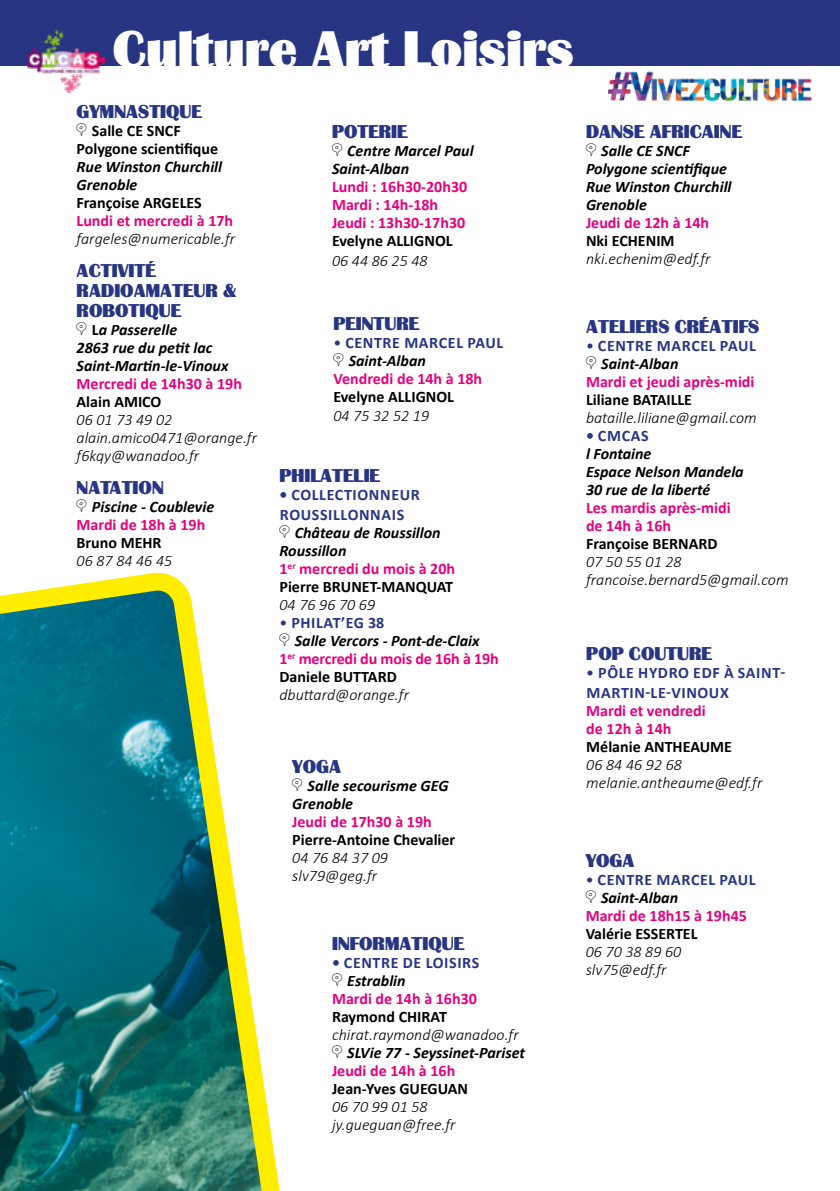
<style>
.page{position:relative;width:840px;height:1191px;background:#fff}
.page>*{position:absolute;margin:0;border:0;box-sizing:border-box;transform-origin:0 0}
.t1{font:49.6px "Bastion";color:#fff}
.t2{font:18px/20px "Bastion";color:#283583}
.t3{font:italic 700 16px/18px "Calibri";color:#000}
.t4{font:italic 300 16px/18px "Calibri";color:#000}
.t5{font:700 16px/18px "Calibri";color:#e6007d}
.t6{font:700 16px/18px "Calibri";color:#000}
.t7{font:700 16px/20px "Calibri";letter-spacing:.04em;color:#283583}
.s1{font-style:normal}
.s2{font-weight:400}
.s3{color:#000}
.s4{font-style:italic;color:#000}
.s5{font-style:normal;color:#e6007d}
</style>
<div class="page">
<svg style="left:0;top:572px;width:280px;height:619px"></svg>
<div style="left:0;top:0;width:839px;height:65px;background:#283583"></div>
<img style="left:608px;top:71px;width:203px;height:31px">
<img style="left:28px;top:30px;width:76px;height:63px">
<h1 class="t1" style="left:113px;top:20px;width:462px">Culture Art Loisirs</h1>
<p class="t2" style="left:77px;top:101px;width:127px">GYMNASTIQUE</p>
<p class="t6" style="left:77px;top:121px;width:143px">● Salle CE SNCF<br>Polygone scientifique</p>
<p class="t3" style="left:77px;top:157px;width:147px">Rue Winston Churchill<br>Grenoble</p>
<p class="t6" style="left:77px;top:193px;width:126px">Françoise ARGELES</p>
<p class="t5" style="left:77px;top:211px;width:158px">Lundi et mercredi à 17h</p>
<p class="t4" style="left:77px;top:229px;width:160px">fargeles@numericable.fr</p>
<p class="t2" style="left:332px;top:121px;width:77px">POTERIE</p>
<p class="t3" style="left:332px;top:141px;width:143px">● Centre Marcel Paul<br>Saint-Alban</p>
<p class="t5" style="left:332px;top:177px;width:137px">Lundi : 16h30-20h30<br>Mardi : 14h-18h<br>Jeudi : 13h30-17h30</p>
<p class="t6" style="left:332px;top:231px;width:122px">Evelyne ALLIGNOL</p>
<p class="t4" style="left:332px;top:252px;width:97px">06 44 86 25 48</p>
<p class="t2" style="left:77px;top:260px;width:161px">ACTIVITÉ<br>RADIOAMATEUR &amp;<br>ROBOTIQUE</p>
<p class="t3" style="left:77px;top:320px;width:153px">● <span class="s1">L</span>a Passerelle<br>2863 rue du petit lac<br>Saint-Martin-le-Vinoux</p>
<p class="t5" style="left:77px;top:374px;width:167px">Mercredi de 14h30 à 19h</p>
<p class="t6" style="left:77px;top:392px;width:86px">Alain AMICO</p>
<p class="t4" style="left:77px;top:410px;width:182px">06 01 73 49 02 alain.amico0471@orange.fr f6kqy@wanadoo.fr</p>
<p class="t2" style="left:333px;top:314px;width:87px">PEINTURE</p>
<p class="t7" style="left:333px;top:333px;width:171px"><span class="s2">•</span> CENTRE MARCEL PAUL</p>
<p class="t5" style="left:333px;top:352px;width:150px"><span class="s3">●</span> <span class="s4">Saint-Alban<br></span>Vendredi de 14h à 18h</p>
<p class="t6" style="left:333px;top:388px;width:122px">Evelyne ALLIGNOL</p>
<p class="t4" style="left:333px;top:406px;width:97px">04 75 32 52 19</p>
<p class="t2" style="left:77px;top:477px;width:88px">NATATION</p>
<p class="t3" style="left:77px;top:496px;width:139px">● Piscine - Coublevie<br><span class="s5">Mardi de 18h à 19h</span></p>
<p class="t6" style="left:77px;top:533px;width:86px">Bruno MEHR</p>
<p class="t4" style="left:77px;top:551px;width:97px">06 87 84 46 45</p>
<p class="t2" style="left:279px;top:465px;width:102px">PHILATELIE</p>
<p class="t7" style="left:279px;top:484px;width:142px">• COLLECTIONNEUR<br>ROUSSILLONNAIS</p>
<p class="t3" style="left:279px;top:523px;width:177px">● Château de Roussillon<br>Roussillon<br><span class="s5">1</span><sup>er</sup> <span class="s5">mercredi du mois à 20h<br></span><span class="s1">Pierre BRUNET-MANQUAT</span></p>
<p class="t4" style="left:279px;top:596px;width:97px">04 76 96 70 69</p>
<p class="t7" style="left:279px;top:612px;width:106px"><span class="s2">•</span> PHILAT’EG 38</p>
<p class="t3" style="left:279px;top:631px;width:221px">● Salle Vercors - Pont-de-Claix<br><span class="s5">1</span><sup>er</sup> <span class="s5">mercredi du mois de 16h à 19h<br></span><span class="s1">Daniele BUTTARD</span></p>
<p class="t4" style="left:279px;top:686px;width:131px">dbuttard@orange.fr</p>
<p class="t2" style="left:292px;top:756px;width:50px">YOGA</p>
<p class="t3" style="left:292px;top:776px;width:158px">● Salle secourisme GEG<br>Grenoble</p>
<p class="t5" style="left:292px;top:812px;width:141px">Jeudi de 17h30 à 19h</p>
<p class="t6" style="left:292px;top:830px;width:164px">Pierre-Antoine Chevalier</p>
<p class="t4" style="left:292px;top:848px;width:97px">04 76 84 37 09 slv79@geg.fr</p>
<p class="t2" style="left:332px;top:933px;width:134px">INFORMATIQUE</p>
<p class="t7" style="left:332px;top:952px;width:149px">• CENTRE DE LOISIRS</p>
<p class="t5" style="left:332px;top:971px;width:146px"><span class="s3">●</span> <span class="s4">Estrablin<br></span>Mardi de 14h à 16h30</p>
<p class="t6" style="left:332px;top:1007px;width:116px">Raymond CHIRAT</p>
<p class="t4" style="left:332px;top:1025px;width:188px">chirat.raymond@wanadoo.fr</p>
<p class="t3" style="left:332px;top:1043px;width:194px">● SLVie 77 - Seyssinet-Pariset<br><span class="s5">Jeudi de 14h à 16h</span></p>
<p class="t6" style="left:332px;top:1079px;width:137px">Jean-Yves GUEGUAN</p>
<p class="t4" style="left:332px;top:1097px;width:125px">06 70 99 01 58 jy.gueguan@free.fr</p>
<p class="t2" style="left:585px;top:121px;width:157px">DANSE AFRICAINE</p>
<p class="t3" style="left:585px;top:141px;width:147px">● Salle CE SNCF<br>Polygone scientifique<br>Rue Winston Churchill<br>Grenoble</p>
<p class="t5" style="left:585px;top:213px;width:125px">Jeudi de 12h à 14h</p>
<p class="t6" style="left:585px;top:231px;width:90px">Nki ECHENIM</p>
<p class="t4" style="left:585px;top:249px;width:126px">nki.echenim@edf.fr</p>
<p class="t2" style="left:585px;top:316px;width:175px">ATELIERS CRÉATIFS</p>
<p class="t7" style="left:585px;top:335px;width:171px"><span class="s2">•</span> CENTRE MARCEL PAUL</p>
<p class="t5" style="left:585px;top:354px;width:170px"><span class="s3">●</span> <span class="s4">Saint-Alban<br></span>Mardi et jeudi après-midi</p>
<p class="t6" style="left:585px;top:390px;width:107px">Liliane BATAILLE</p>
<p class="t4" style="left:585px;top:408px;width:172px">bataille.liliane@gmail.com</p>
<p class="t7" style="left:585px;top:425px;width:64px">• CMCAS</p>
<p class="t3" style="left:585px;top:444px;width:159px">l Fontaine<br>Espace Nelson Mandela<br>30 rue de la liberté</p>
<p class="t5" style="left:585px;top:498px;width:146px">Les mardis après-midi de 14h à 16h</p>
<p class="t6" style="left:585px;top:534px;width:133px">Françoise BERNARD</p>
<p class="t4" style="left:585px;top:552px;width:204px">07 50 55 01 28 francoise.bernard5@gmail.com</p>
<p class="t2" style="left:586px;top:644px;width:127px">POP COUTURE</p>
<p class="t7" style="left:586px;top:663px;width:200px"><span class="s2">•</span> PÔLE HYDRO EDF À SAINT-<br>MARTIN-LE-VINOUX</p>
<p class="t5" style="left:586px;top:702px;width:121px">Mardi et vendredi de 12h à 14h</p>
<p class="t6" style="left:586px;top:738px;width:147px">Mélanie ANTHEAUME</p>
<p class="t4" style="left:586px;top:756px;width:177px">06 84 46 92 68 melanie.antheaume@edf.fr</p>
<p class="t2" style="left:585px;top:850px;width:50px">YOGA</p>
<p class="t7" style="left:585px;top:869px;width:171px"><span class="s2">•</span> CENTRE MARCEL PAUL</p>
<p class="t5" style="left:585px;top:888px;width:162px"><span class="s3">●</span> <span class="s4">Saint-Alban<br></span>Mardi de 18h15 à 19h45</p>
<p class="t6" style="left:585px;top:924px;width:113px">Valérie ESSERTEL</p>
<p class="t4" style="left:585px;top:942px;width:97px">06 70 38 89 60 slv75@edf.fr</p>
</div>
